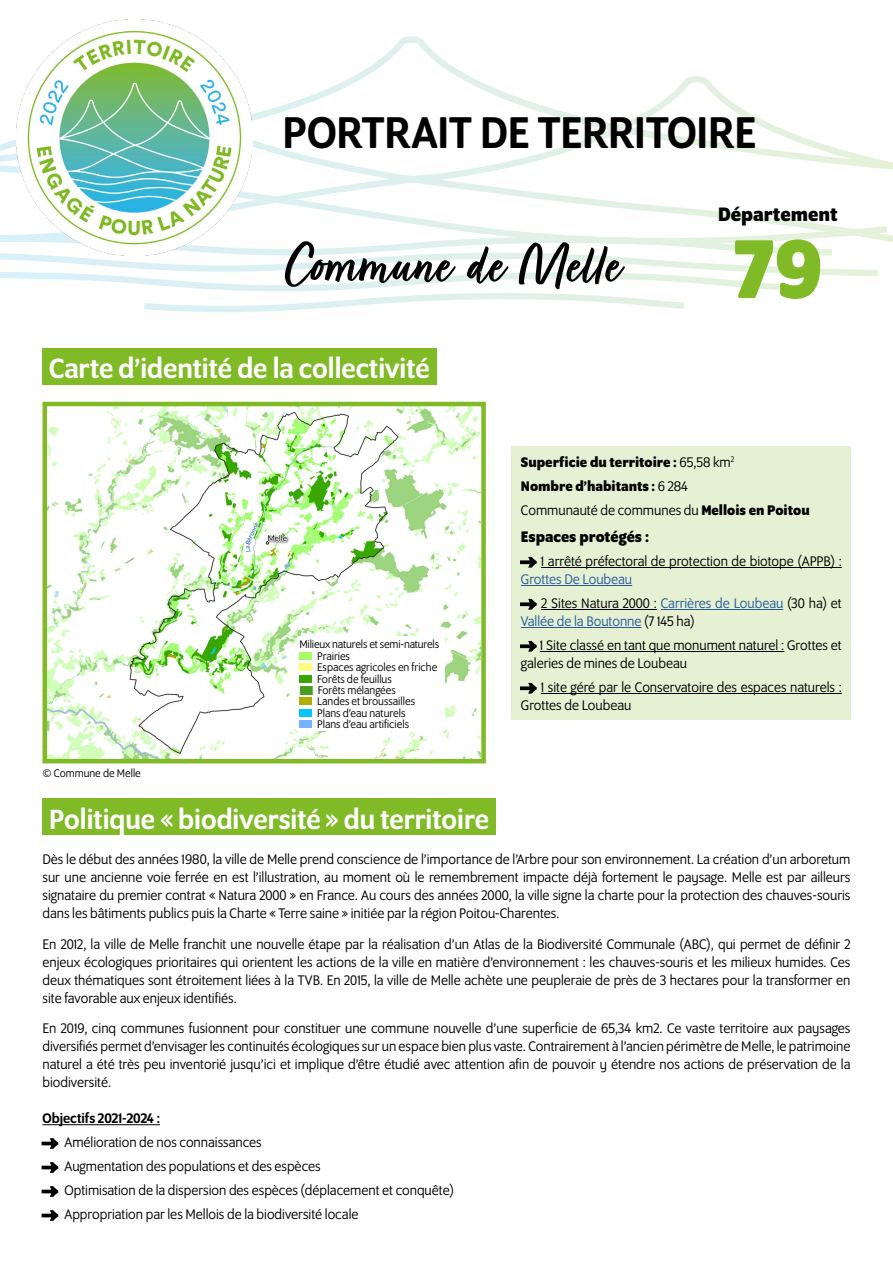
<style>
.page{position:relative;width:893px;height:1263px;background:#fff}
.page>*{position:absolute;margin:0;border:0;box-sizing:border-box;transform-origin:0 0}
.t1{font:700 90px "Program OT";color:#80ba27}
.t2{font:60px "Turbinado Bold Pro";color:#000}
.t3{font:500 48px "Program OT";color:#000}
.t4{font:500 30px "Program OT";color:#fff}
.t5{font:700 21px "Program OT";color:#000}
.t6{font:700 16.5px "Program OT";color:#000}
.t7{font:15px/18px "Program OT";color:#000;text-align:justify}
.t8{font:15px/18px "Program OT";color:#275b9b}
.t9{font:700 15px "Program OT";color:#000}
.t10{font:500 15px "Program OT";color:#000}
.t11{font:12px "Program OT";color:#000}
.s1{font-weight:400}
.s2{font-weight:700}
.s3{color:#275b9b}
.s4{color:#000}
</style>
<div class="page">
<img style="left:48px;top:407px;width:432px;height:351px">
<hr style="left:43px;top:1124px;width:117px;height:1px;background:#000">
<div style="left:43px;top:798px;width:453px;height:37px;background:#80ba27"></div>
<svg style="left:0;top:36px;width:893px;height:276px"></svg>
<img style="left:17px;top:20px;width:236px;height:236px">
<div style="left:43px;top:348px;width:394px;height:37px;background:#80ba27"></div>
<div style="left:43px;top:402px;width:443px;height:361px;border:4px solid #80ba27"></div>
<div style="left:298px;top:636px;width:147px;height:94px;background:#fff"></div>
<div style="left:299px;top:652px;width:13px;height:8px;background:#a7fc63"></div>
<div style="left:299px;top:663px;width:13px;height:8px;background:#fffd7f"></div>
<div style="left:299px;top:675px;width:13px;height:7px;background:#3aa602"></div>
<div style="left:299px;top:697px;width:13px;height:8px;background:#afaf03"></div>
<div style="left:299px;top:720px;width:13px;height:8px;background:#73b2ff"></div>
<div style="left:299px;top:709px;width:13px;height:8px;background:#00c5ff"></div>
<div style="left:511px;top:446px;width:339px;height:273px;background:#e6f1d4"></div>
<hr style="left:541px;top:567px;width:301px;height:1px;background:#000">
<hr style="left:521px;top:585px;width:111px;height:1px;background:#275b9b">
<hr style="left:541px;top:609px;width:116px;height:1px;background:#000">
<hr style="left:661px;top:609px;width:122px;height:1px;background:#275b9b">
<hr style="left:521px;top:627px;width:120px;height:1px;background:#275b9b">
<hr style="left:540px;top:651px;width:244px;height:1px;background:#000">
<hr style="left:541px;top:693px;width:301px;height:1px;background:#000">
<svg style="left:300px;top:686px;width:12px;height:8px"></svg>
<p class="t3" style="left:282px;top:105px;width:475px">PORTRAIT DE TERRITOIRE</p>
<p class="t2" style="left:284px;top:233px;width:337px">Commune de Melle</p>
<p class="t4" style="left:49px;top:351px;width:382px">Carte d’identité de la collectivité</p>
<p class="t5" style="left:718px;top:202px;width:121px">Département</p>
<p class="t1" style="left:733px;top:217px;width:91px">79</p>
<p class="t11" style="left:299px;top:637px;width:141px">Milieux naturels et semi-naturels</p>
<p class="t11" style="left:43px;top:766px;width:100px">© Commune de Melle</p>
<p class="t11" style="left:317px;top:649px;width:34px">Prairies</p>
<p class="t11" style="left:317px;top:661px;width:122px">Espaces agricoles en friche</p>
<p class="t11" style="left:317px;top:672px;width:76px">Forêts de feuillus</p>
<p class="t11" style="left:317px;top:695px;width:99px">Landes et broussailles</p>
<p class="t11" style="left:317px;top:717px;width:93px">Plans d’eau artificiels</p>
<p class="t11" style="left:318px;top:684px;width:80px">Forêts mélangées</p>
<p class="t11" style="left:317px;top:706px;width:90px">Plans d’eau naturels</p>
<p class="t4" style="left:49px;top:802px;width:441px">Politique « biodiversité » du territoire</p>
<p class="t9" style="left:521px;top:453px;width:215px">Superficie du territoire : <span class="s1">65,58 km</span><sup>2</sup></p>
<p class="t9" style="left:521px;top:477px;width:169px">Nombre d’habitants : <span class="s1">6 284</span></p>
<p class="t7" style="left:521px;top:501px;width:290px">Communauté de communes du <span class="s2">Mellois en Poitou</span></p>
<p class="t6" style="left:521px;top:527px;width:130px">Espaces protégés :</p>
<p class="t7" style="left:521px;top:552px;width:322px">→ 1 arrêté préfectoral de protection de biotope (APPB) :<br><span class="s3">Grottes De Loubeau</span></p>
<p class="t8" style="left:521px;top:594px;width:322px"><span class="s4">→ 2 Sites Natura 2000 :</span> Carrières de Loubeau <span class="s4">(30 ha) et<br></span>Vallée de la Boutonne <span class="s4">(7 145 ha)</span></p>
<p class="t7" style="left:521px;top:636px;width:322px">→ 1 Site classé en tant que monument naturel : Grottes et galeries de mines de Loubeau</p>
<p class="t7" style="left:521px;top:678px;width:322px">→ 1 site géré par le Conservatoire des espaces naturels :<br>Grottes de Loubeau</p>
<p class="t7" style="left:43px;top:850px;width:809px">Dès le début des années 1980, la ville de Melle prend conscience de l’importance de l’Arbre pour son environnement. La création d’un arboretum sur une ancienne voie ferrée en est l’illustration, au moment où le remembrement impacte déjà fortement le paysage. Melle est par ailleurs signataire du premier contrat « Natura 2000 » en France. Au cours des années 2000, la ville signe la charte pour la protection des chauves-souris dans les bâtiments publics puis la Charte « Terre saine » initiée par la région Poitou-Charentes.</p>
<p class="t7" style="left:43px;top:935px;width:809px">En 2012, la ville de Melle franchit une nouvelle étape par la réalisation d’un Atlas de la Biodiversité Communale (ABC), qui permet de définir 2 enjeux écologiques prioritaires qui orientent les actions de la ville en matière d’environnement : les chauves-souris et les milieux humides. Ces deux thématiques sont étroitement liées à la TVB. En 2015, la ville de Melle achète une peupleraie de près de 3 hectares pour la transformer en site favorable aux enjeux identifiés.</p>
<p class="t7" style="left:43px;top:1019px;width:809px">En 2019, cinq communes fusionnent pour constituer une commune nouvelle d’une superficie de 65,34 km2. Ce vaste territoire aux paysages diversifiés permet d’envisager les continuités écologiques sur un espace bien plus vaste. Contrairement à l’ancien périmètre de Melle, le patrimoine naturel a été très peu inventorié jusqu’ici et implique d’être étudié avec attention afin de pouvoir y étendre nos actions de préservation de la biodiversité.</p>
<p class="t10" style="left:43px;top:1110px;width:119px">Objectifs 2021-2024 :</p>
<p class="t7" style="left:43px;top:1133px;width:221px">→ Amélioration de nos connaissances</p>
<p class="t7" style="left:43px;top:1157px;width:280px">→ Augmentation des populations et des espèces</p>
<p class="t7" style="left:43px;top:1181px;width:413px">→ Optimisation de la dispersion des espèces (déplacement et conquête)</p>
<p class="t7" style="left:43px;top:1205px;width:317px">→ Appropriation par les Mellois de la biodiversité locale</p>
</div>
